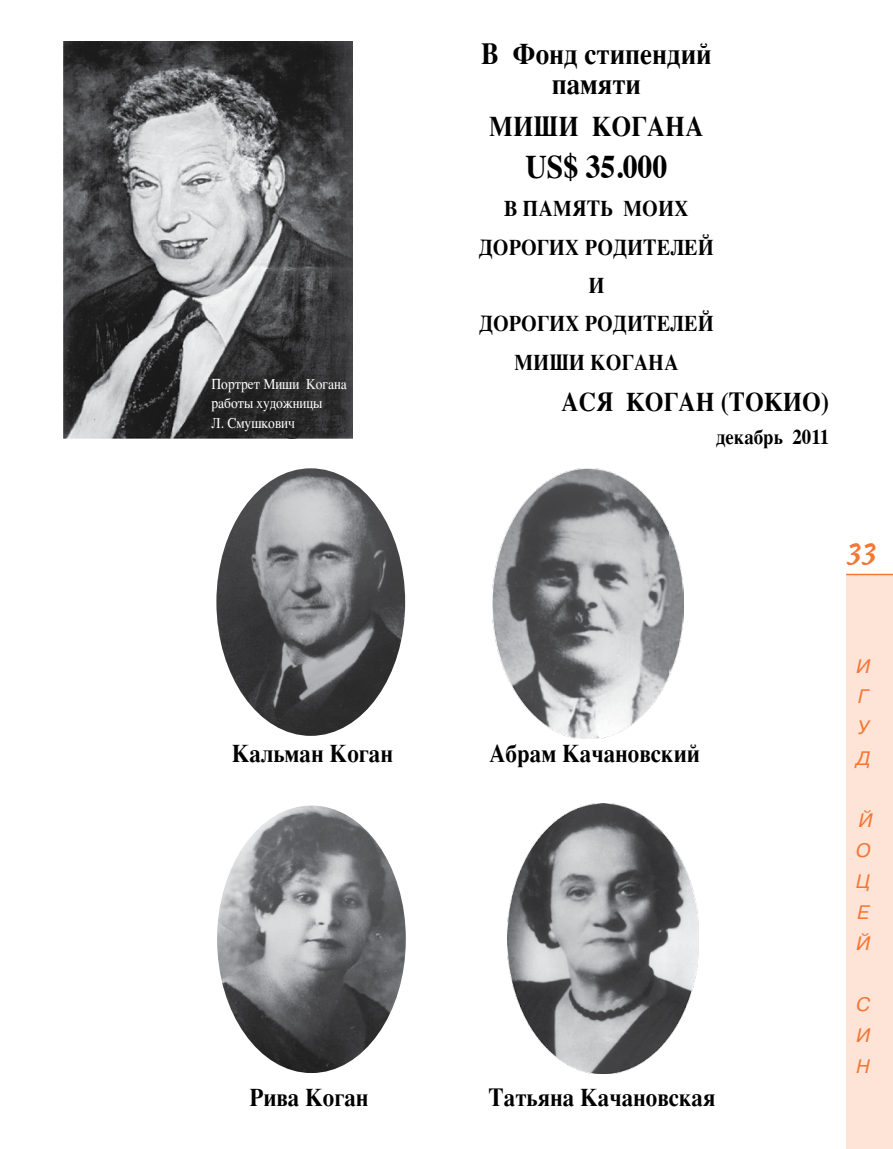
<style>
.page{position:relative;width:893px;height:1149px;background:#fff}
.page>*{position:absolute;margin:0;border:0;box-sizing:border-box;transform-origin:0 0}
.t1{font:700 33px "Times";color:#000;scale:.9 1}
.t2{font:700 30px/30px "Times";color:#000;text-align:center;scale:.9 1}
.t3{font:700 28.5px "Times";color:#000;scale:.9 1}
.t4{font:700 27px "Times";color:#000;scale:.9 1}
.t5{font:27px "Cascade Script";color:#f47735}
.t6{font:700 25.5px "Times";color:#000;scale:.9 1}
.t7{font:700 22.5px/38.2px "Times";color:#000;text-align:center;scale:.9 1}
.t8{font:700 21px "Times";color:#000;scale:.9 1}
.t9{font:italic 19.5px/30.8px "Pragmatica C";color:#f47735;text-align:justify}
.t10{font:15px/19.5px "Times";color:#fff;scale:.9 1}
</style>
<div class="page">
<div style="left:846px;top:574px;width:47px;height:574px;background:#fde4d7"></div>
<hr style="left:846px;top:573px;width:47px;height:2px;background:#f47735">
<img style="left:217px;top:805px;width:189px;height:267px">
<img style="left:216px;top:468px;width:189px;height:267px">
<img style="left:64px;top:41px;width:289px;height:397px">
<img style="left:492px;top:468px;width:191px;height:270px">
<img style="left:507px;top:803px;width:191px;height:270px">
<p class="t10" style="left:212px;top:373px;width:152px">Портрет Миши Когана работы художницы<br>Л. Смушкович</p>
<p class="t6" style="left:232px;top:728px;width:181px">Кальман Коган</p>
<p class="t6" style="left:249px;top:1072px;width:134px">Рива Коган</p>
<p class="t2" style="left:481px;top:36px;width:258px">В Фонд стипендий памяти</p>
<p class="t3" style="left:489px;top:99px;width:240px">МИШИ КОГАНА</p>
<p class="t1" style="left:525px;top:135px;width:159px">US$ 35.000</p>
<p class="t7" style="left:479px;top:187px;width:263px">B ПАМЯТЬ МОИХ<br>ДОРОГИХ РОДИТЕЛЕЙ<br>И<br>ДОРОГИХ РОДИТЕЛЕЙ<br>МИШИ КОГАНА</p>
<p class="t4" style="left:561px;top:376px;width:299px">АСЯ KОГАН (ТОKИО)</p>
<p class="t8" style="left:716px;top:416px;width:127px">декабрь 2011</p>
<p class="t6" style="left:489px;top:728px;width:236px">Абрам Качановский</p>
<p class="t6" style="left:489px;top:1072px;width:254px">Татьяна Качановская</p>
<p class="t5" style="left:846px;top:537px;width:32px">33</p>
<p class="t9" style="left:856px;top:650px;width:16px">И Г У Д</p>
<p class="t9" style="left:856px;top:804px;width:18px;text-align:left">Й<br>O<br>Ц<br>Е<br>Й</p>
<p class="t9" style="left:856px;top:988px;width:16px">С И Н</p>
</div>
